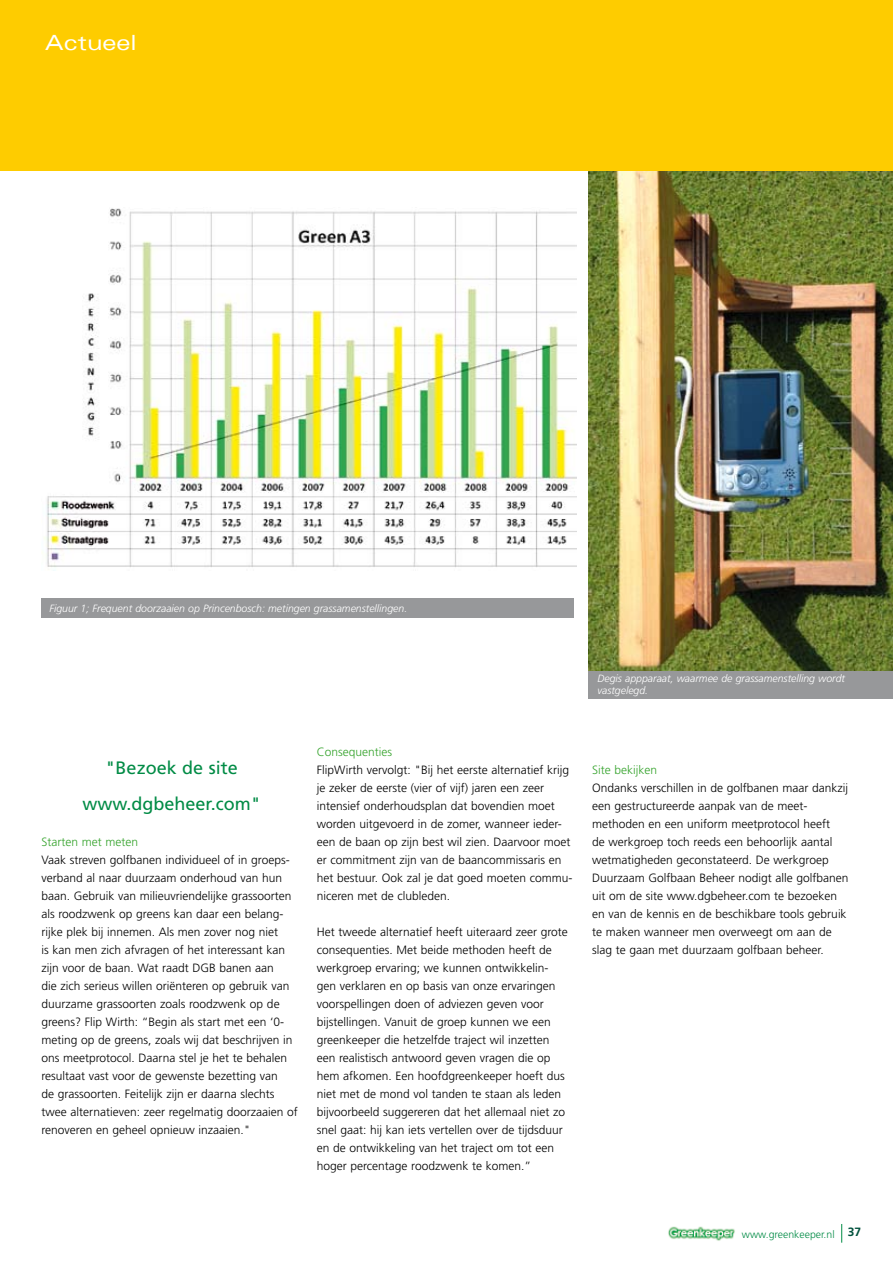
<style>
.page{position:relative;width:893px;height:1263px;background:#fff}
.page>*{position:absolute;margin:0;border:0;box-sizing:border-box;transform-origin:0 0}
.t1{font:expanded 21px "Univers";color:#fff}
.t2{font:18px/36px "Frutiger";color:#008b45;text-align:center}
.t3{font:300 12px/18px "Frutiger";color:#000}
.t4{font:300 12px "Frutiger";color:#35a32c}
.t5{font:italic 300 10.5px/12.6px "Frutiger";color:#fff}
.t6{font:300 10.5px "Frutiger";color:#008b45}
.s1{font-weight:700;font-size:12px;color:#00513c}
</style>
<div class="page">
<svg style="left:841px;top:1224px;width:1px;height:19px"></svg>
<img style="left:668px;top:1226px;width:67px;height:15px">
<img style="left:588px;top:171px;width:305px;height:501px">
<div style="left:588px;top:672px;width:305px;height:27px;background:#97989a"></div>
<img style="left:42px;top:208px;width:535px;height:359px">
<div style="left:41px;top:599px;width:533px;height:19px;background:#97989a"></div>
<div style="left:0;top:0;width:893px;height:171px;background:#fecc00"></div>
<h1 class="t1" style="left:45px;top:30px;width:93px">Actueel</h1>
<p class="t5" style="left:49px;top:602px;width:359px">Figuur 1; Frequent doorzaaien op Princenbosch: metingen grassamenstellingen.</p>
<h2 class="t2" style="left:82px;top:750px;width:180px">"Bezoek de site www.dgbeheer.com"</h2>
<p class="t4" style="left:41px;top:835px;width:98px">Starten met meten</p>
<p class="t3" style="left:41px;top:851px;width:258px">Vaak streven golfbanen individueel of in groeps&shy;verband al naar duurzaam onderhoud van hun baan. Gebruik van milieuvriendelijke grassoorten als roodzwenk op greens kan daar een belang&shy;rijke plek bij innemen. Als men zover nog niet<br>is kan men zich afvragen of het interessant kan zijn voor de baan. Wat raadt DGB banen aan<br>die zich serieus willen oriënteren op gebruik van duurzame grassoorten zoals roodzwenk op de greens? Flip Wirth: “Begin als start met een ‘0- meting op de greens, zoals wij dat beschrijven in ons meetprotocol. Daarna stel je het te behalen resultaat vast voor de gewenste bezetting van<br>de grassoorten. Feitelijk zijn er daarna slechts twee alternatieven: zeer regelmatig doorzaaien of renoveren en geheel opnieuw inzaaien."</p>
<p class="t4" style="left:317px;top:745px;width:77px">Consequenties</p>
<p class="t3" style="left:317px;top:761px;width:257px">FlipWirth vervolgt: "Bij het eerste alternatief krijg je zeker de eerste (vier of vijf) jaren een zeer intensief onderhoudsplan dat bovendien moet worden uitgevoerd in de zomer, wanneer ieder&shy;een de baan op zijn best wil zien. Daarvoor moet er commitment zijn van de baancommissaris en het bestuur. Ook zal je dat goed moeten commu&shy;niceren met de clubleden.</p>
<p class="t3" style="left:317px;top:923px;width:253px">Het tweede alternatief heeft uiteraard zeer grote consequenties. Met beide methoden heeft de werkgroep ervaring; we kunnen ontwikkelin&shy;gen verklaren en op basis van onze ervaringen voorspellingen doen of adviezen geven voor bijstellingen. Vanuit de groep kunnen we een greenkeeper die hetzelfde traject wil inzetten een realistisch antwoord geven vragen die op hem afkomen. Een hoofdgreenkeeper hoeft dus niet met de mond vol tanden te staan als leden bijvoorbeeld suggereren dat het allemaal niet zo snel gaat: hij kan iets vertellen over de tijdsduur en de ontwikkeling van het traject om tot een hoger percentage roodzwenk te komen.”</p>
<p class="t5" style="left:597px;top:672px;width:249px">Degis appparaat, waarmee de grassamenstelling wordt vastgelegd.</p>
<p class="t4" style="left:592px;top:763px;width:67px">Site bekijken</p>
<p class="t3" style="left:592px;top:779px;width:258px">Ondanks verschillen in de golfbanen maar dankzij een gestructureerde aanpak van de meet&shy;methoden en een uniform meetprotocol heeft<br>de werkgroep toch reeds een behoorlijk aantal wetmatigheden geconstateerd. De werkgroep Duurzaam Golfbaan Beheer nodigt alle golfbanen uit om de site www.dgbeheer.com te bezoeken en van de kennis en de beschikbare tools gebruik te maken wanneer men overweegt om aan de slag te gaan met duurzaam golfbaan beheer.</p>
<p class="t6" style="left:742px;top:1228px;width:121px">www.greenkeeper.nl <span class="s1">37</span></p>
</div>
